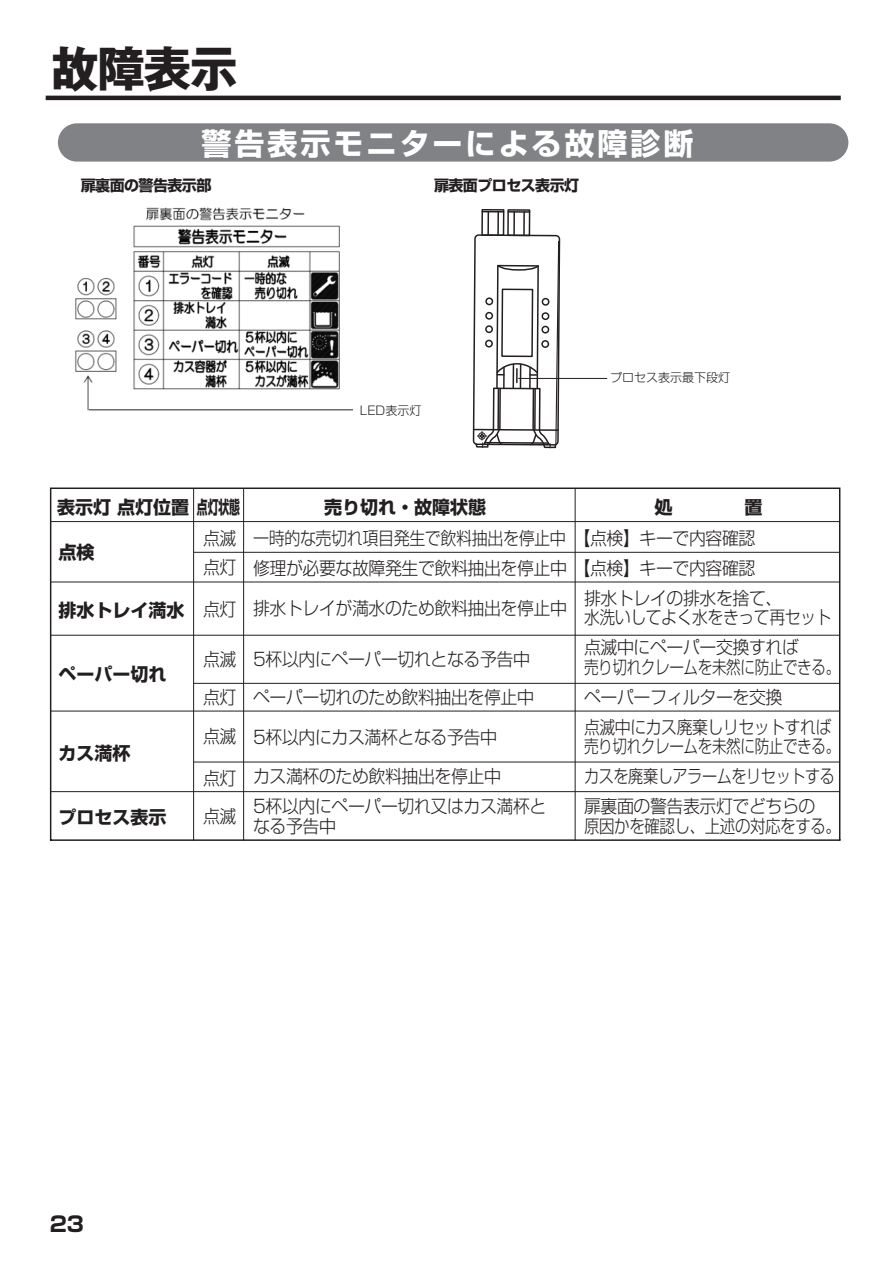
<style>
.page{position:relative;width:893px;height:1263px;background:#fff}
.page>*{position:absolute;margin:0;border:0;box-sizing:border-box;transform-origin:0 0}
.t1{font:700 48px "Gothic MB101 Pro";color:#231f20}
.t2{font:700 30px "Shin Go Pro";letter-spacing:.1em;color:#fff}
.t3{font:700 21px "Shin Go Pro";color:#231f20}
.t4{font:300 18px/39px "Shin Go Pro";letter-spacing:-.025em;color:#231f20;scale:.94 1}
.t5{font:300 18px/30px "Shin Go Pro";letter-spacing:-.025em;color:#231f20;scale:.81 1}
.t6{font:700 18px "Shin Go Pro";color:#231f20}
.t7{font:300 18px "Shin Go Pro";letter-spacing:-.025em;color:#231f20;scale:.89 1}
.t8{font:300 18px/30px "Shin Go Pro";letter-spacing:-.025em;color:#231f20;scale:.88 1}
.t9{font:300 18px "Shin Go Pro";letter-spacing:-.025em;color:#231f20;scale:.86 1}
.t10{font:700 15px "Shin Go Pro";letter-spacing:-.035em;color:#231f20}
.t11{font:300 12px "Shin Go Pro";color:#231f20}
</style>
<div class="page">
<hr style="left:46px;top:96px;width:795px;height:4px;background:#231f20">
<svg style="left:49px;top:487px;width:792px;height:354px"></svg>
<hr style="left:193px;top:488px;width:1px;height:352px;background:#231f20">
<hr style="left:575px;top:488px;width:1px;height:352px;background:#231f20">
<div style="left:58px;top:123px;width:790px;height:39px;background:#808285;border-radius:19px"></div>
<hr style="left:518px;top:378px;width:89px;height:1px;background:#231f20">
<svg style="left:472px;top:95px;width:89px;height:746px"></svg>
<hr style="left:487px;top:212px;width:2px;height:22px;background:#231f20">
<hr style="left:497px;top:212px;width:2px;height:23px;background:#231f20">
<div style="left:507px;top:209px;width:23px;height:27px;border:2px solid #231f20"></div>
<hr style="left:508px;top:211px;width:22px;height:2px;background:#231f20">
<hr style="left:513px;top:212px;width:2px;height:23px;background:#231f20">
<hr style="left:523px;top:212px;width:2px;height:23px;background:#231f20">
<svg style="left:473px;top:240px;width:87px;height:209px"></svg>
<img style="left:75px;top:207px;width:278px;height:204px">
<h1 class="t1" style="left:51px;top:29px;width:188px">故障表示</h1>
<h2 class="t2" style="left:201px;top:120px;width:494px">警告表示モニターによる故障診断</h2>
<p class="t10" style="left:81px;top:174px;width:161px">扉裏面の警告表示部　　</p>
<p class="t10" style="left:434px;top:174px;width:147px">扉表面プロセス表示灯</p>
<p class="t11" style="left:360px;top:400px;width:63px">LED表示灯</p>
<p class="t11" style="left:610px;top:368px;width:121px">プロセス表示最下段灯</p>
<p class="t6" style="left:57px;top:493px;width:185px">表示灯 点灯位置点灯状態</p>
<p class="t6" style="left:324px;top:493px;width:163px">売り切れ・故障状態</p>
<p class="t6" style="left:654px;top:493px;width:109px">処　　　　置</p>
<p class="t6" style="left:58px;top:537px;width:37px">点検</p>
<p class="t6" style="left:58px;top:596px;width:127px">排水トレイ満水</p>
<p class="t6" style="left:58px;top:660px;width:109px">ペーパー切れ</p>
<p class="t6" style="left:58px;top:739px;width:73px">カス満杯</p>
<p class="t6" style="left:58px;top:803px;width:109px">プロセス表示</p>
<p class="t4" style="left:203px;top:516px;width:37px">点滅</p>
<p class="t4" style="left:203px;top:545px;width:37px">点灯</p>
<p class="t4" style="left:203px;top:587px;width:37px">点灯</p>
<p class="t4" style="left:203px;top:638px;width:37px">点滅</p>
<p class="t4" style="left:203px;top:675px;width:37px">点灯点滅</p>
<p class="t4" style="left:203px;top:756px;width:37px">点灯</p>
<p class="t4" style="left:203px;top:794px;width:37px">点滅</p>
<p class="t7" style="left:253px;top:523px;width:566px">一時的な売切れ項目発生で飲料抽出を停止中【点検】キーで内容確認</p>
<p class="t4" style="left:253px;top:546px;width:536px">修理が必要な故障発生で飲料抽出を停止中【点検】キーで内容確認</p>
<p class="t4" style="left:584px;top:576px;width:213px">排水トレイの排水を捨て、</p>
<p class="t8" style="left:584px;top:600px;width:283px">水洗いしてよく水をきって再セット点滅中にペーパー交換すれば</p>
<p class="t5" style="left:584px;top:650px;width:318px">売り切れクレームを未然に防止できる。ペーパーフィルターを交換<br>点滅中にカス廃棄しリセットすれば</p>
<p class="t5" style="left:584px;top:729px;width:318px">売り切れクレームを未然に防止できる。カスを廃棄しアラームをリセットする扉裏面の警告表示灯でどちらの</p>
<p class="t9" style="left:584px;top:811px;width:300px">原因かを確認し、上述の対応をする。</p>
<p class="t4" style="left:253px;top:587px;width:335px">排水トレイが満水のため飲料抽出を停止中</p>
<p class="t4" style="left:253px;top:638px;width:300px;line-height:37.5px">5杯以内にペーパー切れとなる予告中ペーパー切れのため飲料抽出を停止中</p>
<p class="t4" style="left:253px;top:716px;width:265px">5杯以内にカス満杯となる予告中カス満杯のため飲料抽出を停止中</p>
<p class="t4" style="left:253px;top:794px;width:314px;line-height:19.5px">5杯以内にペーパー切れ又はカス満杯となる予告中</p>
<p class="t3" style="left:50px;top:1207px;width:36px">23</p>
</div>
